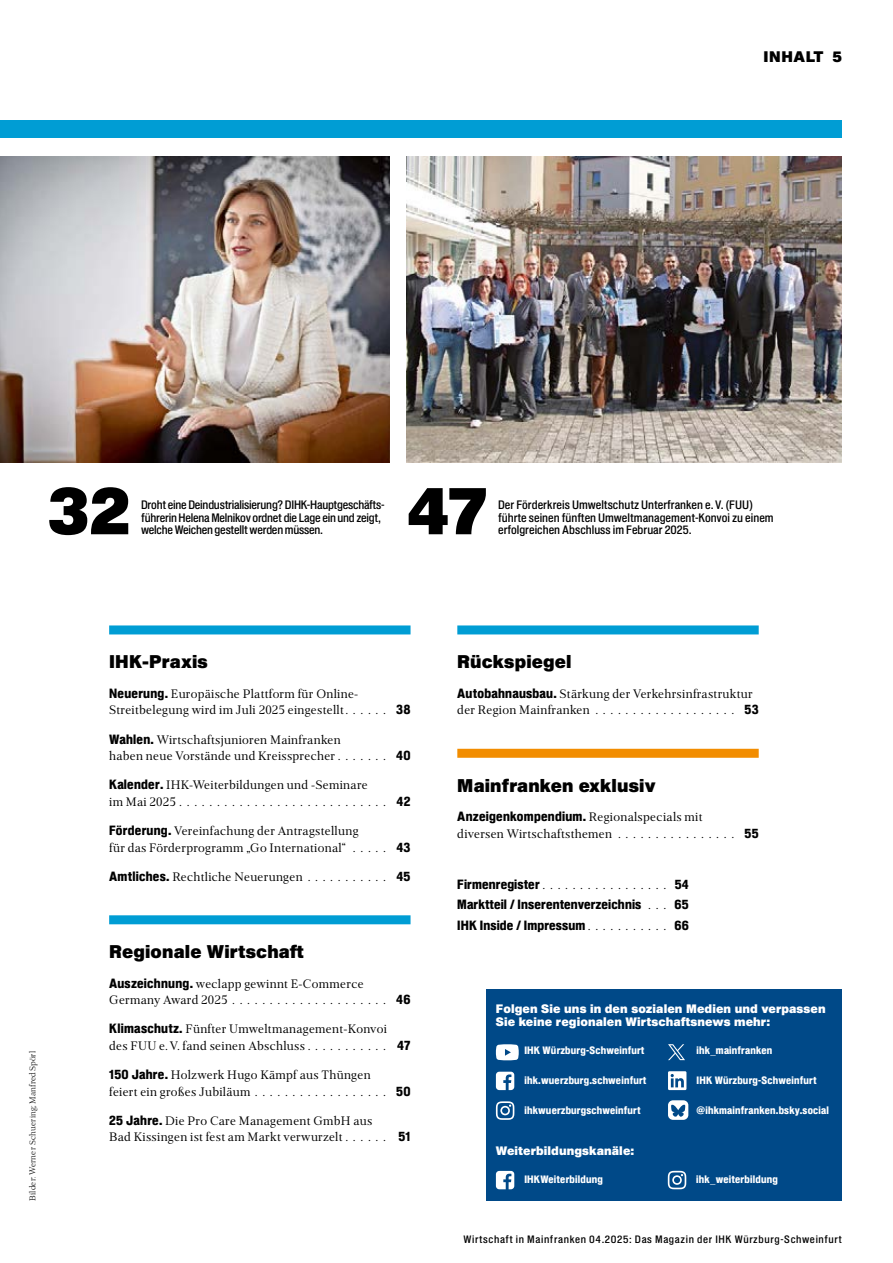
<style>
.page{position:relative;width:893px;height:1263px;background:#fff}
.page>*{position:absolute;margin:0;border:0;box-sizing:border-box;transform-origin:0 0}
.t1{font:66px "Shapiro Pro 96 Super";color:#000}
.Inhalt-Head_Rubrik_blau{font:18px "Shapiro Pro 96 Super";letter-spacing:.01em;color:#000}
.t2{font:15px "Shapiro Pro 96 Super";letter-spacing:.04em;color:#000}
.Inhalt-Anreisser__Fliess{font:13.2px/16.5px "Frontis";letter-spacing:.02em;color:#000}
.Inhalt-Anreisser__Fliess-2{font:800 13.2px "Shapiro Pro 82 Super";letter-spacing:.01em;color:#000}
.Info_Hinweis{font:12px/12.8px "Shapiro Pro 52 Middle";color:#000}
.Info_Hinweis-2{font:12px/12.8px "Shapiro Pro 52 Middle";letter-spacing:-.02em;color:#000}
.Inhalt-Head_Rubrik_blau-2{font:12px/13.5px "Shapiro Pro 96 Super";letter-spacing:.01em;color:#fff}
.Info_Hinweis-3{font:800 10.5px "Shapiro Pro 82 Super";letter-spacing:.02em;color:#fff}
.t3{font:10.5px "Shapiro Pro 52 Middle";letter-spacing:.06em;color:#000}
.t4{font:300 9px "Frontis";letter-spacing:.02em;color:#000}
.s1{font-family:"Shapiro Pro 82 Super";font-weight:800}
</style>
<div class="page">
<div style="left:0;top:120px;width:842px;height:18px;background:#009dd4"></div>
<div style="left:109px;top:625px;width:302px;height:9px;background:#009dd4"></div>
<div style="left:109px;top:915px;width:302px;height:9px;background:#009dd4"></div>
<img style="left:0;top:156px;width:390px;height:306px">
<img style="left:407px;top:156px;width:435px;height:306px">
<div style="left:457px;top:625px;width:302px;height:9px;background:#009dd4"></div>
<div style="left:457px;top:749px;width:302px;height:9px;background:#f28d00"></div>
<div style="left:487px;top:990px;width:355px;height:211px;background:#004988"></div>
<svg style="left:496px;top:1044px;width:23px;height:16px"></svg>
<svg style="left:496px;top:1072px;width:18px;height:18px"></svg>
<svg style="left:496px;top:1101px;width:18px;height:19px"></svg>
<svg style="left:668px;top:1044px;width:17px;height:16px"></svg>
<svg style="left:668px;top:1071px;width:18px;height:19px"></svg>
<div style="left:668px;top:1100px;width:20px;height:20px;background:#fff;border-radius:5px"></div>
<svg style="left:671px;top:1104px;width:14px;height:13px"></svg>
<svg style="left:496px;top:1171px;width:18px;height:18px"></svg>
<svg style="left:668px;top:1171px;width:18px;height:18px"></svg>
<p class="t2" style="left:764px;top:46px;width:80px">INHALT 5</p>
<p class="t1" style="left:48px;top:464px;width:84px">32</p>
<p class="Info_Hinweis-2" style="left:141px;top:499px;width:244px">Droht eine Deindustrialisierung? DIHK-Hauptgeschäfts&shy;führerin Helena Melnikov ordnet die Lage ein und zeigt, welche Weichen gestellt werden müssen.</p>
<p class="t1" style="left:407px;top:464px;width:82px">47</p>
<p class="Info_Hinweis" style="left:498px;top:499px;width:277px">Der Förderkreis Umweltschutz Unterfranken e.V. (FUU) führte seinen fünften Umweltmanagement-Konvoi zu einem erfolgreichen Abschluss im Februar 2025.</p>
<p class="t4" style="left:27px;top:1201px;width:151px;rotate:-90deg">Bilder: Werner Schuering; Manfred Spörl</p>
<p class="Inhalt-Head_Rubrik_blau" style="left:109px;top:649px;width:100px">IHK-Praxis</p>
<p class="Inhalt-Anreisser__Fliess" style="left:109px;top:685px;width:251px"><span class="s1">Neuerung.</span> Europäische Plattform für Online-<br>Streitbelegung wird im Juli 2025 eingestellt</p>
<p class="Inhalt-Anreisser__Fliess" style="left:109px;top:731px;width:233px"><span class="s1">Wahlen.</span> Wirtschaftsjunioren Mainfranken haben neue Vorstände und Kreissprecher</p>
<p class="Inhalt-Anreisser__Fliess" style="left:109px;top:776px;width:260px"><span class="s1">Kalender.</span> IHK-Weiterbildungen und -Seminare im Mai 2025</p>
<p class="Inhalt-Anreisser__Fliess" style="left:109px;top:822px;width:251px"><span class="s1">Förderung.</span> Vereinfachung der Antragstellung für das Förderprogramm „Go International“</p>
<p class="Inhalt-Anreisser__Fliess-2" style="left:396px;top:700px;width:16px">38</p>
<p class="Inhalt-Anreisser__Fliess-2" style="left:396px;top:746px;width:16px">40</p>
<p class="Inhalt-Anreisser__Fliess-2" style="left:397px;top:792px;width:15px">42</p>
<p class="Inhalt-Anreisser__Fliess-2" style="left:396px;top:837px;width:16px">43</p>
<p class="Inhalt-Anreisser__Fliess" style="left:109px;top:868px;width:195px"><span class="s1">Amtliches.</span> Rechtliche Neuerungen</p>
<p class="Inhalt-Anreisser__Fliess-2" style="left:396px;top:867px;width:16px">45</p>
<p class="Inhalt-Head_Rubrik_blau" style="left:109px;top:939px;width:196px">Regionale Wirtschaft</p>
<p class="Inhalt-Anreisser__Fliess" style="left:109px;top:975px;width:256px"><span class="s1">Auszeichnung.</span> weclapp gewinnt E-Commerce<br>Germany Award 2025</p>
<p class="Inhalt-Anreisser__Fliess" style="left:109px;top:1020px;width:279px"><span class="s1">Klimaschutz.</span> Fünfter Umweltmanagement-Konvoi des FUU e. V. fand seinen Abschluss</p>
<p class="Inhalt-Anreisser__Fliess" style="left:109px;top:1066px;width:263px"><span class="s1">150 Jahre.</span> Holzwerk Hugo Kämpf aus Thüngen feiert ein großes Jubiläum</p>
<p class="Inhalt-Anreisser__Fliess" style="left:109px;top:1112px;width:265px"><span class="s1">25 Jahre.</span> Die Pro Care Management GmbH aus<br>Bad Kissingen ist fest am Markt verwurzelt</p>
<p class="Inhalt-Anreisser__Fliess-2" style="left:396px;top:990px;width:16px">46</p>
<p class="Inhalt-Anreisser__Fliess-2" style="left:397px;top:1036px;width:15px">47</p>
<p class="Inhalt-Anreisser__Fliess-2" style="left:396px;top:1081px;width:16px">50</p>
<p class="Inhalt-Anreisser__Fliess-2" style="left:399px;top:1127px;width:13px">51</p>
<p class="Inhalt-Head_Rubrik_blau" style="left:457px;top:649px;width:116px">Rückspiegel</p>
<p class="Inhalt-Anreisser__Fliess" style="left:457px;top:685px;width:297px"><span class="s1">Autobahnausbau.</span> Stärkung der Verkehrsinfrastruktur der Region Mainfranken</p>
<p class="Inhalt-Anreisser__Fliess-2" style="left:744px;top:700px;width:16px">53</p>
<p class="Inhalt-Head_Rubrik_blau" style="left:457px;top:772px;width:200px">Mainfranken exklusiv</p>
<p class="Inhalt-Anreisser__Fliess" style="left:457px;top:808px;width:247px"><span class="s1">Anzeigenkompendium.</span> Regionalspecials mit diversen Wirtschaftsthemen</p>
<p class="Inhalt-Anreisser__Fliess-2" style="left:457px;top:874px;width:84px">Firmenregister</p>
<p class="Inhalt-Anreisser__Fliess-2" style="left:675px;top:874px;width:16px">54</p>
<p class="Inhalt-Anreisser__Fliess-2" style="left:457px;top:895px;width:186px">Marktteil / Inserentenverzeichnis</p>
<p class="Inhalt-Anreisser__Fliess-2" style="left:675px;top:895px;width:16px">65</p>
<p class="Inhalt-Anreisser__Fliess-2" style="left:457px;top:916px;width:130px">IHK Inside / Impressum</p>
<p class="Inhalt-Anreisser__Fliess-2" style="left:674px;top:916px;width:16px">66</p>
<p class="Inhalt-Anreisser__Fliess-2" style="left:744px;top:823px;width:16px">55</p>
<p class="Inhalt-Head_Rubrik_blau-2" style="left:496px;top:1002px;width:331px">Folgen Sie uns in den sozialen Medien und verpassen<br>Sie keine regionalen Wirtschaftsnews mehr:</p>
<p class="Info_Hinweis-3" style="left:524px;top:1043px;width:122px">IHK Würzburg-Schweinfurt</p>
<p class="Info_Hinweis-3" style="left:524px;top:1073px;width:124px">ihk.wuerzburg.schweinfurt</p>
<p class="Info_Hinweis-3" style="left:524px;top:1102px;width:118px">ihkwuerzburgschweinfurt</p>
<p class="Info_Hinweis-3" style="left:696px;top:1043px;width:77px">ihk_mainfranken</p>
<p class="Info_Hinweis-3" style="left:696px;top:1073px;width:122px">IHK Würzburg-Schweinfurt</p>
<p class="Info_Hinweis-3" style="left:696px;top:1102px;width:134px">@ihkmainfranken.bsky.social</p>
<p class="Inhalt-Head_Rubrik_blau-2" style="left:496px;top:1145px;width:140px">Weiterbildungskanäle:</p>
<p class="Info_Hinweis-3" style="left:524px;top:1172px;width:80px">IHKWeiterbildung</p>
<p class="Info_Hinweis-3" style="left:696px;top:1172px;width:83px">ihk_weiterbildung</p>
<p class="t3" style="left:463px;top:1232px;width:380px">Wirtschaft in Mainfranken 04.2025: Das Magazin der IHK Würzburg-Schweinfurt</p>
</div>
